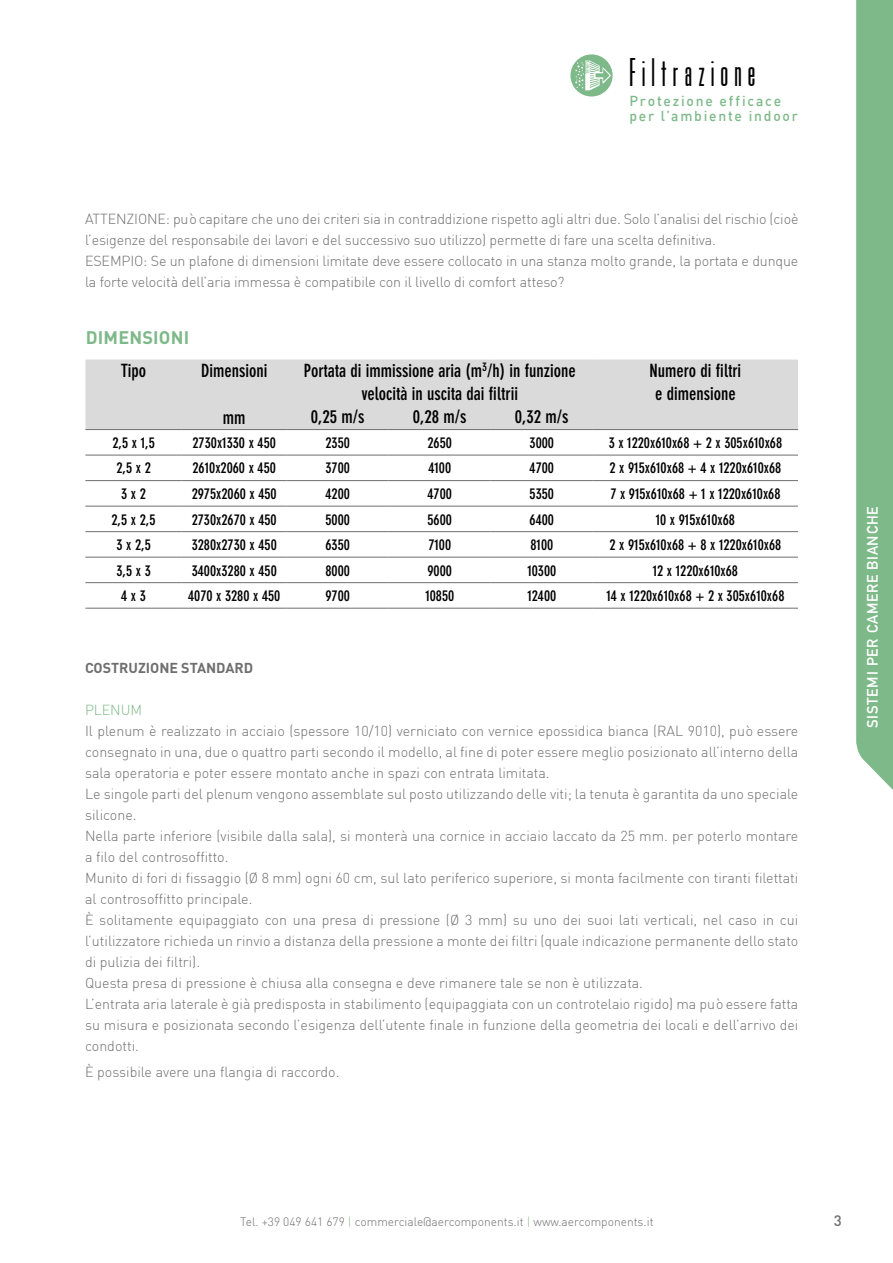
<style>
.page{position:relative;width:893px;height:1263px;background:#fff}
.page>*{position:absolute;margin:0;border:0;box-sizing:border-box;transform-origin:0 0}
.t1{font:41.7px "Bee Three";letter-spacing:.145em;color:#000}
.t2{font:700 condensed 18px/22.5px "DIN Neuzeit Grotesk";color:#000;text-align:center}
.t3{font:700 18px "DIN Pro";letter-spacing:.01em;color:#7eb989}
.t4{font:700 condensed 15px "DIN Neuzeit Grotesk";color:#000}
.t5{font:15px "DIN Mittelschrift";letter-spacing:.05em;color:#fff}
.t6{font:500 15px "DIN Pro";color:#706f6f}
.t7{font:300 14.25px/21px "DIN";color:#706f6f}
.t8{font:700 14.25px "DIN Pro";color:#706f6f}
.t9{font:300 14.25px "DIN";letter-spacing:-.01em;color:#7eb989}
.t10{font:500 14.1px/15px "DIN";letter-spacing:.13em;color:#7eb989}
.t11{font:300 12px "DIN";color:#706f6f}
.s1{color:#7eb989}
</style>
<div class="page">
<div style="left:570px;top:54px;width:43px;height:42px;background:#7eb989;border-radius:50%"></div>
<svg style="left:575px;top:61px;width:36px;height:29px"></svg>
<div style="left:856px;top:0;width:37px;height:790px;background:#7eb989"></div>
<div style="left:85px;top:360px;width:713px;height:69px;background:#dadada"></div>
<hr style="left:85px;top:429px;width:97px;height:1px;background:#706f6f">
<hr style="left:182px;top:429px;width:105px;height:1px;background:#706f6f">
<hr style="left:287px;top:429px;width:102px;height:1px;background:#706f6f">
<hr style="left:389px;top:429px;width:102px;height:1px;background:#706f6f">
<hr style="left:491px;top:429px;width:102px;height:1px;background:#706f6f">
<hr style="left:593px;top:429px;width:205px;height:1px;background:#706f6f">
<hr style="left:85px;top:455px;width:97px;height:1px;background:#706f6f">
<hr style="left:182px;top:455px;width:105px;height:1px;background:#706f6f">
<hr style="left:287px;top:455px;width:102px;height:1px;background:#706f6f">
<hr style="left:389px;top:455px;width:102px;height:1px;background:#706f6f">
<hr style="left:491px;top:455px;width:102px;height:1px;background:#706f6f">
<hr style="left:593px;top:455px;width:205px;height:1px;background:#706f6f">
<hr style="left:85px;top:480px;width:97px;height:1px;background:#706f6f">
<hr style="left:182px;top:480px;width:105px;height:1px;background:#706f6f">
<hr style="left:287px;top:480px;width:102px;height:1px;background:#706f6f">
<hr style="left:389px;top:480px;width:102px;height:1px;background:#706f6f">
<hr style="left:491px;top:480px;width:102px;height:1px;background:#706f6f">
<hr style="left:593px;top:480px;width:205px;height:1px;background:#706f6f">
<hr style="left:85px;top:506px;width:97px;height:1px;background:#706f6f">
<hr style="left:182px;top:506px;width:105px;height:1px;background:#706f6f">
<hr style="left:287px;top:506px;width:102px;height:1px;background:#706f6f">
<hr style="left:389px;top:506px;width:102px;height:1px;background:#706f6f">
<hr style="left:491px;top:506px;width:102px;height:1px;background:#706f6f">
<hr style="left:593px;top:506px;width:205px;height:1px;background:#706f6f">
<hr style="left:85px;top:531px;width:97px;height:1px;background:#706f6f">
<hr style="left:182px;top:531px;width:105px;height:1px;background:#706f6f">
<hr style="left:287px;top:531px;width:102px;height:1px;background:#706f6f">
<hr style="left:389px;top:531px;width:102px;height:1px;background:#706f6f">
<hr style="left:491px;top:531px;width:102px;height:1px;background:#706f6f">
<hr style="left:593px;top:531px;width:205px;height:1px;background:#706f6f">
<hr style="left:85px;top:557px;width:97px;height:1px;background:#706f6f">
<hr style="left:182px;top:557px;width:105px;height:1px;background:#706f6f">
<hr style="left:287px;top:557px;width:102px;height:1px;background:#706f6f">
<hr style="left:389px;top:557px;width:102px;height:1px;background:#706f6f">
<hr style="left:491px;top:557px;width:102px;height:1px;background:#706f6f">
<hr style="left:593px;top:557px;width:205px;height:1px;background:#706f6f">
<hr style="left:85px;top:582px;width:97px;height:1px;background:#706f6f">
<hr style="left:182px;top:582px;width:105px;height:1px;background:#706f6f">
<hr style="left:287px;top:582px;width:102px;height:1px;background:#706f6f">
<hr style="left:389px;top:582px;width:102px;height:1px;background:#706f6f">
<hr style="left:491px;top:582px;width:102px;height:1px;background:#706f6f">
<hr style="left:593px;top:582px;width:205px;height:1px;background:#706f6f">
<hr style="left:85px;top:608px;width:97px;height:1px;background:#706f6f">
<hr style="left:182px;top:608px;width:105px;height:1px;background:#706f6f">
<hr style="left:287px;top:608px;width:102px;height:1px;background:#706f6f">
<hr style="left:389px;top:608px;width:102px;height:1px;background:#706f6f">
<hr style="left:491px;top:608px;width:102px;height:1px;background:#706f6f">
<hr style="left:593px;top:608px;width:205px;height:1px;background:#706f6f">
<h1 class="t1" style="left:629px;top:53px;width:127px">Filtrazione</h1>
<p class="t10" style="left:629px;top:93px;width:170px">Protezione efficace per l’ambiente indoor</p>
<p class="t7" style="left:85px;top:209px;width:715px">ATTENZIONE: può capitare che uno dei criteri sia in contraddizione rispetto agli altri due. Solo l’analisi del rischio (cioè l’esigenze del responsabile dei lavori e del successivo suo utilizzo) permette di fare una scelta definitiva.<br>ESEMPIO: Se un plafone di dimensioni limitate deve essere collocato in una stanza molto grande, la portata e dunque la forte velocità dell’aria immessa è compatibile con il livello di comfort atteso?</p>
<p class="t3" style="left:86px;top:325px;width:105px">DIMENSIONI</p>
<p class="t2" style="left:121px;top:360px;width:27px">Tipo</p>
<p class="t2" style="left:201px;top:360px;width:68px">Dimensioni</p>
<p class="t2" style="left:304px;top:360px;width:273px">Portata di immissione aria (m<sup>3</sup>/h) in funzione velocità in uscita dai filtrii</p>
<p class="t2" style="left:649px;top:360px;width:93px">Numero di filtri e dimensione</p>
<p class="t2" style="left:223px;top:406px;width:24px">mm</p>
<p class="t2" style="left:311px;top:406px;width:55px">0,25 m/s</p>
<p class="t2" style="left:413px;top:406px;width:55px">0,28 m/s</p>
<p class="t2" style="left:515px;top:406px;width:55px">0,32 m/s</p>
<p class="t4" style="left:112px;top:434px;width:44px">2,5 x 1,5</p>
<p class="t4" style="left:193px;top:434px;width:85px">2730x1330 x 450</p>
<p class="t4" style="left:325px;top:434px;width:26px">2350</p>
<p class="t4" style="left:427px;top:434px;width:26px">2650</p>
<p class="t4" style="left:530px;top:434px;width:26px">3000</p>
<p class="t4" style="left:609px;top:434px;width:175px">3 x 1220x610x68 + 2 x 305x610x68</p>
<p class="t4" style="left:116px;top:459px;width:36px">2,5 x 2</p>
<p class="t4" style="left:193px;top:459px;width:85px">2610x2060 x 450</p>
<p class="t4" style="left:325px;top:459px;width:26px">3700</p>
<p class="t4" style="left:428px;top:459px;width:24px">4100</p>
<p class="t4" style="left:530px;top:459px;width:26px">4700</p>
<p class="t4" style="left:609px;top:459px;width:173px">2 x 915x610x68 + 4 x 1220x610x68</p>
<p class="t4" style="left:121px;top:485px;width:26px">3 x 2</p>
<p class="t4" style="left:192px;top:485px;width:87px">2975x2060 x 450</p>
<p class="t4" style="left:325px;top:485px;width:26px">4200</p>
<p class="t4" style="left:427px;top:485px;width:26px">4700</p>
<p class="t4" style="left:530px;top:485px;width:26px">5350</p>
<p class="t4" style="left:610px;top:485px;width:172px">7 x 915x610x68 + 1 x 1220x610x68</p>
<p class="t4" style="left:112px;top:510px;width:46px">2,5 x 2,5</p>
<p class="t4" style="left:192px;top:510px;width:87px">2730x2670 x 450</p>
<p class="t4" style="left:325px;top:510px;width:26px">5000</p>
<p class="t4" style="left:427px;top:510px;width:26px">5600</p>
<p class="t4" style="left:530px;top:510px;width:26px">6400</p>
<p class="t4" style="left:656px;top:510px;width:81px">10 x 915x610x68</p>
<p class="t4" style="left:116px;top:536px;width:36px">3 x 2,5</p>
<p class="t4" style="left:192px;top:536px;width:87px">3280x2730 x 450</p>
<p class="t4" style="left:325px;top:536px;width:26px">6350</p>
<p class="t4" style="left:428px;top:536px;width:24px">7100</p>
<p class="t4" style="left:530px;top:536px;width:24px">8100</p>
<p class="t4" style="left:609px;top:536px;width:173px">2 x 915x610x68 + 8 x 1220x610x68</p>
<p class="t4" style="left:116px;top:561px;width:36px">3,5 x 3</p>
<p class="t4" style="left:192px;top:561px;width:87px">3400x3280 x 450</p>
<p class="t4" style="left:325px;top:561px;width:26px">8000</p>
<p class="t4" style="left:428px;top:561px;width:26px">9000</p>
<p class="t4" style="left:527px;top:561px;width:30px">10300</p>
<p class="t4" style="left:653px;top:561px;width:87px">12 x 1220x610x68</p>
<p class="t4" style="left:121px;top:587px;width:26px">4 x 3</p>
<p class="t4" style="left:188px;top:587px;width:94px">4070 x 3280 x 450</p>
<p class="t4" style="left:325px;top:587px;width:26px">9700</p>
<p class="t4" style="left:425px;top:587px;width:30px">10850</p>
<p class="t4" style="left:527px;top:587px;width:30px">12400</p>
<p class="t4" style="left:606px;top:587px;width:179px">14 x 1220x610x68 + 2 x 305x610x68</p>
<p class="t8" style="left:85px;top:658px;width:170px">COSTRUZIONE STANDARD</p>
<p class="t9" style="left:85px;top:701px;width:58px">PLENUM</p>
<p class="t7" style="left:85px;top:720px;width:715px">Il plenum è realizzato in acciaio (spessore 10/10) verniciato con vernice epossidica bianca (RAL 9010), può essere consegnato in una, due o quattro parti secondo il modello, al fine di poter essere meglio posizionato all’interno della sala operatoria e poter essere montato anche in spazi con entrata limitata.<br>Le singole parti del plenum vengono assemblate sul posto utilizzando delle viti; la tenuta è garantita da uno speciale silicone.<br>Nella parte inferiore (visibile dalla sala), si monterà una cornice in acciaio laccato da 25 mm. per poterlo montare a filo del controsoffitto.<br>Munito di fori di fissaggio (Ø 8 mm) ogni 60 cm, sul lato periferico superiore, si monta facilmente con tiranti filettati al controsoffitto principale.<br>È solitamente equipaggiato con una presa di pressione (Ø 3 mm) su uno dei suoi lati verticali, nel caso in cui l’utilizzatore richieda un rinvio a distanza della pressione a monte dei filtri (quale indicazione permanente dello stato di pulizia dei filtri).<br>Questa presa di pressione è chiusa alla consegna e deve rimanere tale se non è utilizzata.<br>L’entrata aria laterale è già predisposta in stabilimento (equipaggiata con un controtelaio rigido) ma può essere fatta su misura e posizionata secondo l’esigenza dell’utente finale in funzione della geometria dei locali e dell’arrivo dei condotti.</p>
<p class="t7" style="left:85px;top:1061px;width:256px">È possibile avere una flangia di raccordo.</p>
<p class="t5" style="left:864px;top:728px;width:223px;rotate:-90deg">SISTEMI PER CAMERE BIANCHE</p>
<p class="t11" style="left:240px;top:1214px;width:415px">Tel. +39 049 641 679 <span class="s1">|</span> commerciale@aercomponents.it <span class="s1">|</span> www.aercomponents.it</p>
<p class="t6" style="left:834px;top:1210px;width:9px">3</p>
</div>
